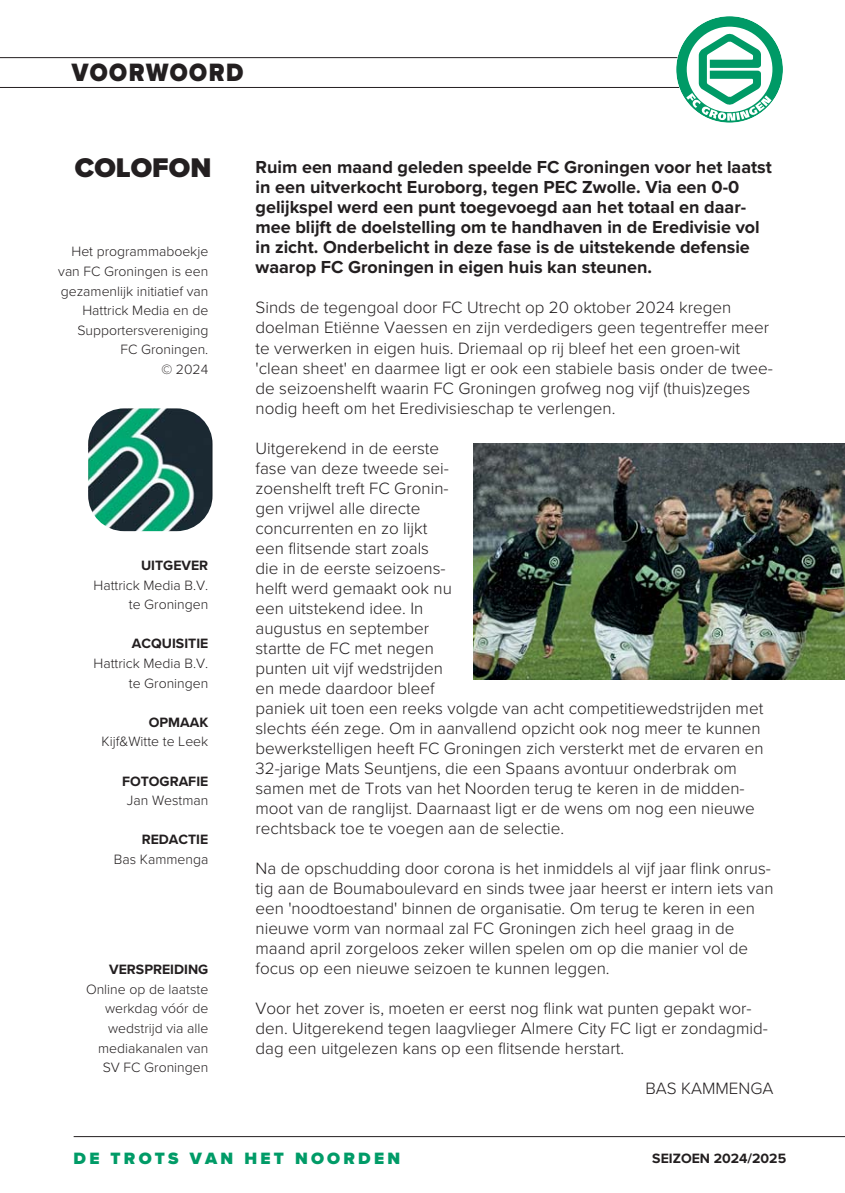
<style>
.page{position:relative;width:845px;height:1193px;background:#fff}
.page>*{position:absolute;margin:0;border:0;box-sizing:border-box;transform-origin:0 0}
.t1{font:900 28px "Proxima Nova";color:#231f20}
.t2{font:900 26px "Proxima Nova";letter-spacing:.065em;color:#231f20;scale:.9 1}
.t3{font:700 18px/20px "Proxima Nova";color:#231f20}
.t4{font:300 17px/20px "Proxima Nova";color:#231f20}
.t5{font:900 17px "Proxima Nova";letter-spacing:.19em;color:#009b67}
.t6{font:300 14px/19.6px "Proxima Nova";color:#231f20;text-align:right}
.t7{font:700 14px "Proxima Nova";color:#231f20}
</style>
<div class="page">
<svg style="left:0;top:16px;width:782px;height:107px"></svg>
<hr style="left:74px;top:1136px;width:770px;height:1px;background:#231f20">
<img style="left:88px;top:408px;width:124px;height:123px;border-radius:36px">
<img style="left:473px;top:444px;width:371px;height:236px">
<h2 class="t2" style="left:72px;top:63px;width:192px">VOORWOORD</h2>
<h1 class="t1" style="left:75px;top:157px;width:138px">COLOFON</h1>
<p class="t6" style="left:58px;top:243px;width:151px">Het programmaboekje van FC Groningen is een gezamenlijk initiatief van<br>Hattrick Media en de<br>Supportersvereniging<br>FC Groningen.<br>© 2024</p>
<p class="t7" style="left:141px;top:560px;width:69px">UITGEVER</p>
<p class="t6" style="left:94px;top:576px;width:116px">Hattrick Media B.V. te Groningen</p>
<p class="t7" style="left:132px;top:638px;width:78px">ACQUISITIE</p>
<p class="t6" style="left:94px;top:655px;width:116px">Hattrick Media B.V. te Groningen</p>
<p class="t7" style="left:149px;top:717px;width:61px">OPMAAK</p>
<p class="t6" style="left:101px;top:733px;width:108px">Kijf&amp;Witte te Leek</p>
<p class="t7" style="left:122px;top:775px;width:88px">FOTOGRAFIE</p>
<p class="t6" style="left:127px;top:792px;width:83px">Jan Westman</p>
<p class="t7" style="left:142px;top:834px;width:68px">REDACTIE</p>
<p class="t6" style="left:114px;top:851px;width:96px">Bas Kammenga</p>
<p class="t7" style="left:109px;top:964px;width:101px">VERSPREIDING</p>
<p class="t6" style="left:86px;top:980px;width:124px">Online op de laatste werkdag vóór de wedstrijd via alle mediakanalen van<br>SV FC Groningen</p>
<p class="t3" style="left:255px;top:159px;width:517px">Ruim een maand geleden speelde FC Groningen voor het laatst in een uitverkocht Euroborg, tegen PEC Zwolle. Via een 0-0 gelijkspel werd een punt toegevoegd aan het totaal en daar&shy;mee blijft de doelstelling om te handhaven in de Eredivisie vol in zicht. Onderbelicht in deze fase is de uitstekende defensie waarop FC Groningen in eigen huis kan steunen.</p>
<p class="t4" style="left:255px;top:299px;width:518px">Sinds de tegengoal door FC Utrecht op 20 oktober 2024 kregen doelman Etiënne Vaessen en zijn verdedigers geen tegentreffer meer te verwerken in eigen huis. Driemaal op rij bleef het een groen-wit 'clean sheet' en daarmee ligt er ook een stabiele basis onder de twee&shy;de seizoenshelft waarin FC Groningen grofweg nog vijf (thuis)zeges nodig heeft om het Eredivisieschap te verlengen.</p>
<p class="t4" style="left:255px;top:439px;width:509px">Uitgerekend in de eerste<br>fase van deze tweede sei-<br>zoenshelft treft FC Gronin-<br>gen vrijwel alle directe<br>concurrenten en zo lijkt<br>een flitsende start zoals<br>die in de eerste seizoens-<br>helft werd gemaakt ook nu<br>een uitstekend idee. In<br>augustus en september<br>startte de FC met negen<br>punten uit vijf wedstrijden<br>en mede daardoor bleef<br>paniek uit toen een reeks volgde van acht competitiewedstrijden met slechts één zege. Om in aanvallend opzicht ook nog meer te kunnen bewerkstelligen heeft FC Groningen zich versterkt met de ervaren en 32-jarige Mats Seuntjens, die een Spaans avontuur onderbrak om samen met de Trots van het Noorden terug te keren in de midden&shy;moot van de ranglijst. Daarnaast ligt er de wens om nog een nieuwe rechtsback toe te voegen aan de selectie.</p>
<p class="t4" style="left:255px;top:859px;width:519px">Na de opschudding door corona is het inmiddels al vijf jaar flink onrus&shy;tig aan de Boumaboulevard en sinds twee jaar heerst er intern iets van een 'noodtoestand' binnen de organisatie. Om terug te keren in een nieuwe vorm van normaal zal FC Groningen zich heel graag in de maand april zorgeloos zeker willen spelen om op die manier vol de focus op een nieuwe seizoen te kunnen leggen.</p>
<p class="t4" style="left:255px;top:999px;width:513px">Voor het zover is, moeten er eerst nog flink wat punten gepakt wor&shy;den. Uitgerekend tegen laagvlieger Almere City FC ligt er zondagmid&shy;dag een uitgelezen kans op een flitsende herstart.</p>
<p class="t4" style="left:645px;top:1079px;width:130px">BAS KAMMENGA</p>
<p class="t5" style="left:74px;top:1151px;width:328px">DE TROTS VAN HET NOORDEN</p>
<p class="t7" style="left:652px;top:1153px;width:135px">SEIZOEN 2024/2025</p>
</div>
